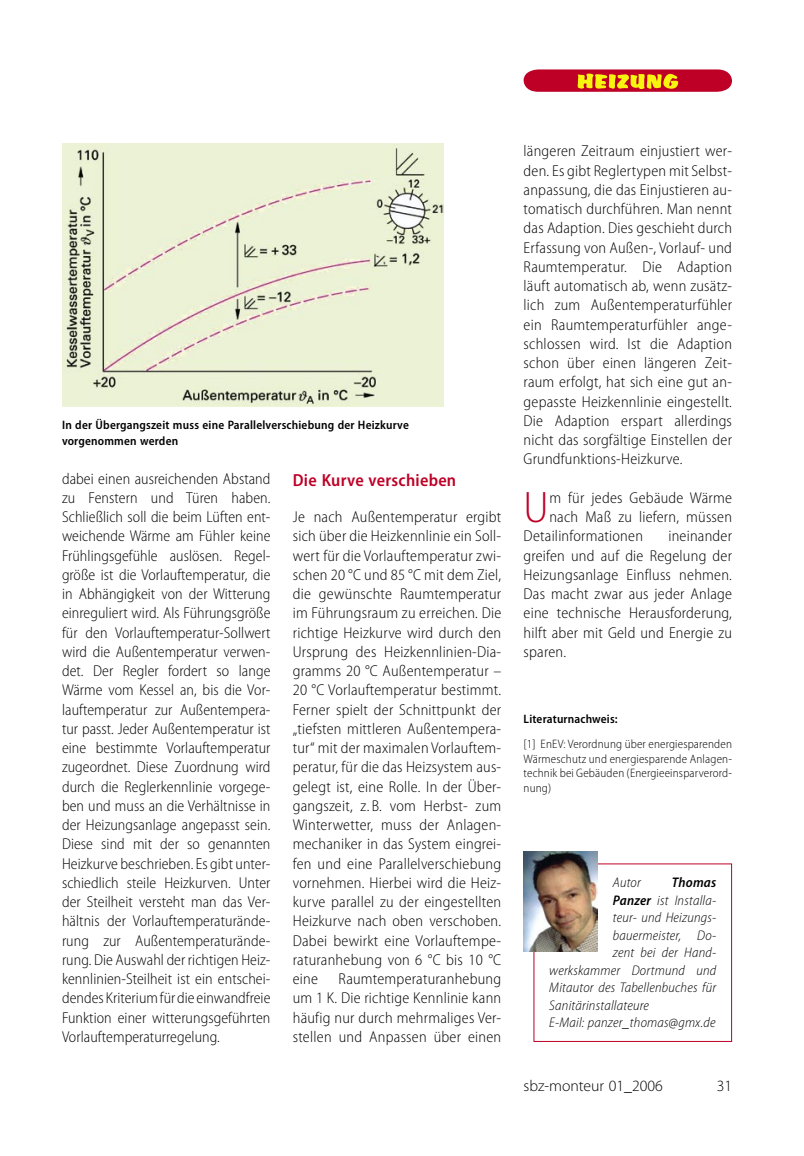
<style>
.page{position:relative;width:804px;height:1156px;background:#fff}
.page>*{position:absolute;margin:0;border:0;box-sizing:border-box;transform-origin:0 0}
._03_Grundtext_mit_Initial{font:300 semi-condensed 44.27px "Myriad Pro";color:#be0027}
._06_Zwischenüberschrift{font:600 semi-condensed 17.5px "Myriad Pro";letter-spacing:.015em;color:#be0027}
._04_Grundtext{font:300 semi-condensed 15.75px/19.2px "Myriad Pro";letter-spacing:.015em;color:#000;text-align:justify}
._03_Grundtext_mit_Initial-2{font:300 semi-condensed 15.75px/19.2px "Myriad Pro";letter-spacing:.015em;color:#000;text-align:justify}
.t1{font:300 15.75px "Myriad Pro";color:#000}
._04_Grundtext-2{font:italic 300 semi-condensed 14px "Myriad Pro";letter-spacing:.015em;color:#000}
._04_Grundtext-3{font:italic 600 semi-condensed 14px "Myriad Pro";letter-spacing:.015em;color:#000}
._08_BU{font:300 semi-condensed 12.25px/14.7px "Myriad Pro";letter-spacing:.015em;color:#000;text-align:justify}
._08_BU-2{font:600 semi-condensed 12.25px/15.8px "Myriad Pro";letter-spacing:.015em;color:#000}
.s1{font-weight:600}
</style>
<div class="page">
<svg style="left:523px;top:69px;width:209px;height:23px;background:#cd412f"></svg>
<img style="left:62px;top:144px;width:382px;height:262px">
<div style="left:533px;top:863px;width:199px;height:179px;border:1px solid #be0027"></div>
<img style="left:523px;top:851px;width:75px;height:101px">
<p class="_08_BU-2" style="left:62px;top:417px;width:348px">In der Übergangszeit muss eine Parallelverschiebung der Heizkurve vorgenommen werden</p>
<p class="_04_Grundtext" style="left:62px;top:469px;width:210px">dabei einen ausreichenden Abstand zu Fenstern und Türen haben.<br>Schließlich soll die beim Lüften ent&shy;weichende Wärme am Fühler keine Frühlingsgefühle auslösen. Regel&shy;größe ist die Vorlauftemperatur, die in Abhängigkeit von der Witterung einreguliert wird. Als Führungsgröße für den Vorlauftemperatur-Sollwert wird die Außentemperatur verwen&shy;det. Der Regler fordert so lange Wärme vom Kessel an, bis die Vor&shy;lauftemperatur zur Außentempera&shy;tur passt. Jeder Außentemperatur ist eine bestimmte Vorlauftemperatur zugeordnet. Diese Zuordnung wird durch die Reglerkennlinie vorgege&shy;ben und muss an die Verhältnisse in der Heizungsanlage angepasst sein.<br>Diese sind mit der so genannten Heizkurve beschrieben. Es gibt unter&shy;schiedlich steile Heizkurven. Unter der Steilheit versteht man das Ver&shy;hältnis der Vorlauftemperaturände&shy;rung zur Außentemperaturände&shy;rung. Die Auswahl der richtigen Heiz&shy;kennlinien-Steilheit ist ein entschei&shy;dendes Kriterium für die einwandfreie Funktion einer witterungsgeführten Vorlauftemperaturregelung.</p>
<p class="_06_Zwischenüberschrift" style="left:293px;top:470px;width:165px">Die Kurve verschieben</p>
<p class="_04_Grundtext" style="left:293px;top:507px;width:210px">Je nach Außentemperatur ergibt sich über die Heizkennlinie ein Soll&shy;wert für die Vorlauftemperatur zwi&shy;schen 20 °C und 85 °C mit dem Ziel, die gewünschte Raumtemperatur im Führungsraum zu erreichen. Die richtige Heizkurve wird durch den Ursprung des Heizkennlinien-Dia&shy;gramms 20 °C Außentemperatur – 20 °C Vorlauftemperatur bestimmt.<br>Ferner spielt der Schnittpunkt der „tiefsten mittleren Außentempera&shy;tur“ mit der maximalen Vorlauftem&shy;peratur, für die das Heizsystem aus&shy;gelegt ist, eine Rolle. In der Über&shy;gangszeit, z. B. vom Herbst- zum Winterwetter, muss der Anlagen&shy;mechaniker in das System eingrei&shy;fen und eine Parallelverschiebung vornehmen. Hierbei wird die Heiz&shy;kurve parallel zu der eingestellten Heizkurve nach oben verschoben.<br>Dabei bewirkt eine Vorlauftempe&shy;raturanhebung von 6 °C bis 10 °C eine</p>
<p class="_04_Grundtext" style="left:293px;top:969px;width:210px;text-indent:46px">Raumtemperaturanhebung um 1 K. Die richtige Kennlinie kann häufig nur durch mehrmaliges Ver&shy;stellen und Anpassen über einen</p>
<p class="_04_Grundtext" style="left:523px;top:142px;width:210px">längeren Zeitraum einjustiert wer&shy;den. Es gibt Reglertypen mit Selbst&shy;anpassung, die das Einjustieren au&shy;tomatisch durchführen. Man nennt das Adaption. Dies geschieht durch Erfassung von Außen-, Vorlauf- und Raumtemperatur. Die Adaption läuft automatisch ab, wenn zusätz&shy;lich zum Außentemperaturfühler ein Raumtemperaturfühler ange&shy;schlossen wird. Ist die Adaption schon über einen längeren Zeit&shy;raum erfolgt, hat sich eine gut an&shy;gepasste Heizkennlinie eingestellt.<br>Die Adaption erspart allerdings nicht das sorgfältige Einstellen der Grundfunktions-Heizkurve.</p>
<p class="_03_Grundtext_mit_Initial" style="left:523px;top:483px;width:27px">U</p>
<p class="_03_Grundtext_mit_Initial-2" style="left:549px;top:488px;width:184px">m für jedes Gebäude Wärme</p>
<p class="_03_Grundtext_mit_Initial-2" style="left:549px;top:507px;width:184px">nach Maß zu liefern, müssen</p>
<p class="_03_Grundtext_mit_Initial-2" style="left:523px;top:527px;width:121px">Detailinformationen</p>
<p class="_03_Grundtext_mit_Initial-2" style="left:523px;top:527px;width:210px;text-indent:145px">ineinander greifen und auf die Regelung der Heizungsanlage Einfluss nehmen.<br>Das macht zwar aus jeder Anlage eine technische Herausforderung, hilft aber mit Geld und Energie zu sparen.</p>
<p class="_08_BU-2" style="left:523px;top:711px;width:96px">Literaturnachweis:</p>
<p class="_08_BU" style="left:523px;top:737px;width:210px">[1] EnEV: Verordnung über energiesparenden Wärmeschutz und energiesparende Anlagen&shy;technik bei Gebäuden (Energieeinsparverord&shy;nung)</p>
<p class="_04_Grundtext-2" style="left:613px;top:875px;width:29px">Autor</p>
<p class="_04_Grundtext-3" style="left:672px;top:875px;width:46px">Thomas</p>
<p class="_04_Grundtext-2" style="left:613px;top:893px;width:105px"><span class="s1">Panzer</span> ist Installa-</p>
<p class="_04_Grundtext-2" style="left:613px;top:910px;width:105px">teur- und Heizungs-</p>
<p class="_04_Grundtext-2" style="left:613px;top:928px;width:105px">bauermeister, Do-</p>
<p class="_04_Grundtext-2" style="left:613px;top:945px;width:105px">zent bei der Hand-</p>
<p class="_04_Grundtext-2" style="left:549px;top:963px;width:168px">werkskammer Dortmund und</p>
<p class="_04_Grundtext-2" style="left:549px;top:980px;width:168px">Mitautor des Tabellenbuches für</p>
<p class="_04_Grundtext-2" style="left:549px;top:998px;width:101px">Sanitärinstallateure</p>
<p class="_04_Grundtext-2" style="left:549px;top:1015px;width:168px">E-Mail: panzer_thomas@gmx.de</p>
<p class="t1" style="left:523px;top:1077px;width:141px">sbz-monteur 01_2006</p>
<p class="t1" style="left:716px;top:1077px;width:17px">31</p>
</div>
